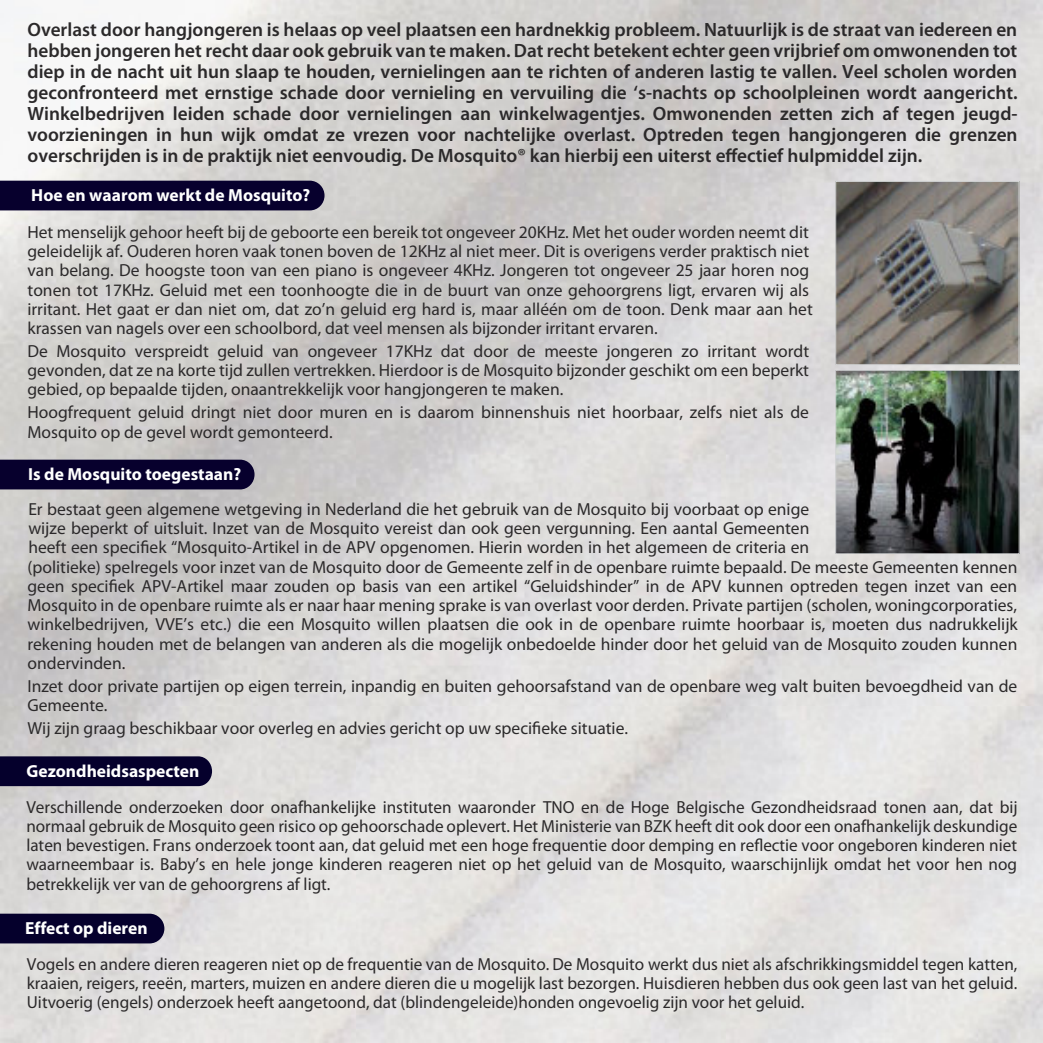
<style>
.page{position:relative;width:1043px;height:1043px;background:#fff}
.page>*{position:absolute;margin:0;border:0;box-sizing:border-box;transform-origin:0 0}
.t1{font:600 19.25px/21px "Myriad Pro";color:#2b292a;text-align:justify}
.t2{font:17.5px/19.2px "Myriad Pro";color:#2b292a}
.t3{font:700 17.5px "Myriad Pro";color:#fff}
</style>
<div class="page">
<img style="left:1px;top:0;width:1041px;height:1042px">
<div style="left:1px;top:181px;width:323px;height:29px;background:#07002d"></div>
<img style="left:838px;top:372px;width:179px;height:180px">
<div style="left:836px;top:370px;width:183px;height:184px;border:1px solid #d4d6d7"></div>
<div style="left:1px;top:459px;width:254px;height:30px;background:#07002d"></div>
<img style="left:837px;top:183px;width:180px;height:180px">
<div style="left:835px;top:181px;width:184px;height:184px;border:1px solid #d4d6d7"></div>
<div style="left:1px;top:756px;width:211px;height:30px;background:#05002c"></div>
<div style="left:1px;top:913px;width:163px;height:30px;background:#05002c"></div>
<p class="t1" style="left:27px;top:21px;width:991px">Overlast door hangjongeren is helaas op veel plaatsen een hardnekkig probleem. Natuurlijk is de straat van iedereen en hebben jongeren het recht daar ook gebruik van te maken. Dat recht betekent echter geen vrijbrief om omwonenden tot diep in de nacht uit hun slaap te houden, vernielingen aan te richten of anderen lastig te vallen. Veel scholen worden geconfronteerd met ernstige schade door vernieling en vervuiling die ‘s-nachts op schoolpleinen wordt aangericht.<br>Winkelbedrijven leiden schade door vernielingen aan winkelwagentjes. Omwonenden zetten zich af tegen jeugd&shy;voorzieningen in hun wijk omdat ze vrezen voor nachtelijke overlast. Optreden tegen hangjongeren die grenzen overschrijden is in de praktijk niet eenvoudig. De Mosquito® kan hierbij een uiterst effectief hulpmiddel zijn.</p>
<p class="t3" style="left:31px;top:188px;width:281px">Hoe en waarom werkt de Mosquito?</p>
<p class="t2" style="left:27px;top:224px;width:787px">Het menselijk gehoor heeft bij de geboorte een bereik tot ongeveer 20KHz. Met het ouder worden neemt dit geleidelijk af. Ouderen horen vaak tonen boven de 12KHz al niet meer. Dit is overigens verder praktisch niet van belang. De hoogste toon van een piano is ongeveer 4KHz. Jongeren tot ongeveer 25 jaar horen nog tonen tot 17KHz. Geluid met een toonhoogte die in de buurt van onze gehoorgrens ligt, ervaren wij als irritant. Het gaat er dan niet om, dat zo’n geluid erg hard is, maar alléén om de toon. Denk maar aan het krassen van nagels over een schoolbord, dat veel mensen als bijzonder irritant ervaren.</p>
<p class="t2" style="left:27px;top:343px;width:783px;text-align:justify">De Mosquito verspreidt geluid van ongeveer 17KHz dat door de meeste jongeren zo irritant wordt gevonden, dat ze na korte tijd zullen vertrekken. Hierdoor is de Mosquito bijzonder geschikt om een beperkt gebied, op bepaalde tijden, onaantrekkelijk voor hangjongeren te maken.</p>
<p class="t2" style="left:27px;top:404px;width:783px">Hoogfrequent geluid dringt niet door muren en is daarom binnenshuis niet hoorbaar, zelfs niet als de<br>Mosquito op de gevel wordt gemonteerd.</p>
<p class="t3" style="left:28px;top:467px;width:215px">Is de Mosquito toegestaan?</p>
<p class="t2" style="left:27px;top:501px;width:992px">Er bestaat geen algemene wetgeving in Nederland die het gebruik van de Mosquito bij voorbaat op enige<br>wijze beperkt of uitsluit. Inzet van de Mosquito vereist dan ook geen vergunning. Een aantal Gemeenten<br>heeft een specifiek “Mosquito-Artikel in de APV opgenomen. Hierin worden in het algemeen de criteria en<br>(politieke) spelregels voor inzet van de Mosquito door de Gemeente zelf in de openbare ruimte bepaald. De meeste Gemeenten kennen geen specifiek APV-Artikel maar zouden op basis van een artikel “Geluidshinder” in de APV kunnen optreden tegen inzet van een Mosquito in de openbare ruimte als er naar haar mening sprake is van overlast voor derden. Private partijen (scholen, woningcorporaties, winkelbedrijven, VVE’s etc.) die een Mosquito willen plaatsen die ook in de openbare ruimte hoorbaar is, moeten dus nadrukkelijk rekening houden met de belangen van anderen als die mogelijk onbedoelde hinder door het geluid van de Mosquito zouden kunnen ondervinden.</p>
<p class="t2" style="left:27px;top:677px;width:991px">Inzet door private partijen op eigen terrein, inpandig en buiten gehoorsafstand van de openbare weg valt buiten bevoegdheid van de<br>Gemeente.</p>
<p class="t2" style="left:27px;top:719px;width:602px">Wij zijn graag beschikbaar voor overleg en advies gericht op uw specifieke situatie.</p>
<p class="t3" style="left:26px;top:764px;width:174px">Gezondheidsaspecten</p>
<p class="t2" style="left:26px;top:798px;width:993px;text-align:justify">Verschillende onderzoeken door onafhankelijke instituten waaronder TNO en de Hoge Belgische Gezondheidsraad tonen aan, dat bij normaal gebruik de Mosquito geen risico op gehoorschade oplevert. Het Ministerie van BZK heeft dit ook door een onafhankelijk deskundige laten bevestigen. Frans onderzoek toont aan, dat geluid met een hoge frequentie door demping en reflectie voor ongeboren kinderen niet waarneembaar is. Baby’s en hele jonge kinderen reageren niet op het geluid van de Mosquito, waarschijnlijk omdat het voor hen nog betrekkelijk ver van de gehoorgrens af ligt.</p>
<p class="t3" style="left:25px;top:921px;width:124px">Effect op dieren</p>
<p class="t2" style="left:27px;top:955px;width:992px;text-align:justify">Vogels en andere dieren reageren niet op de frequentie van de Mosquito. De Mosquito werkt dus niet als afschrikkingsmiddel tegen katten, kraaien, reigers, reeën, marters, muizen en andere dieren die u mogelijk last bezorgen. Huisdieren hebben dus ook geen last van het geluid.<br>Uitvoerig (engels) onderzoek heeft aangetoond, dat (blindengeleide)honden ongevoelig zijn voor het geluid.</p>
</div>
